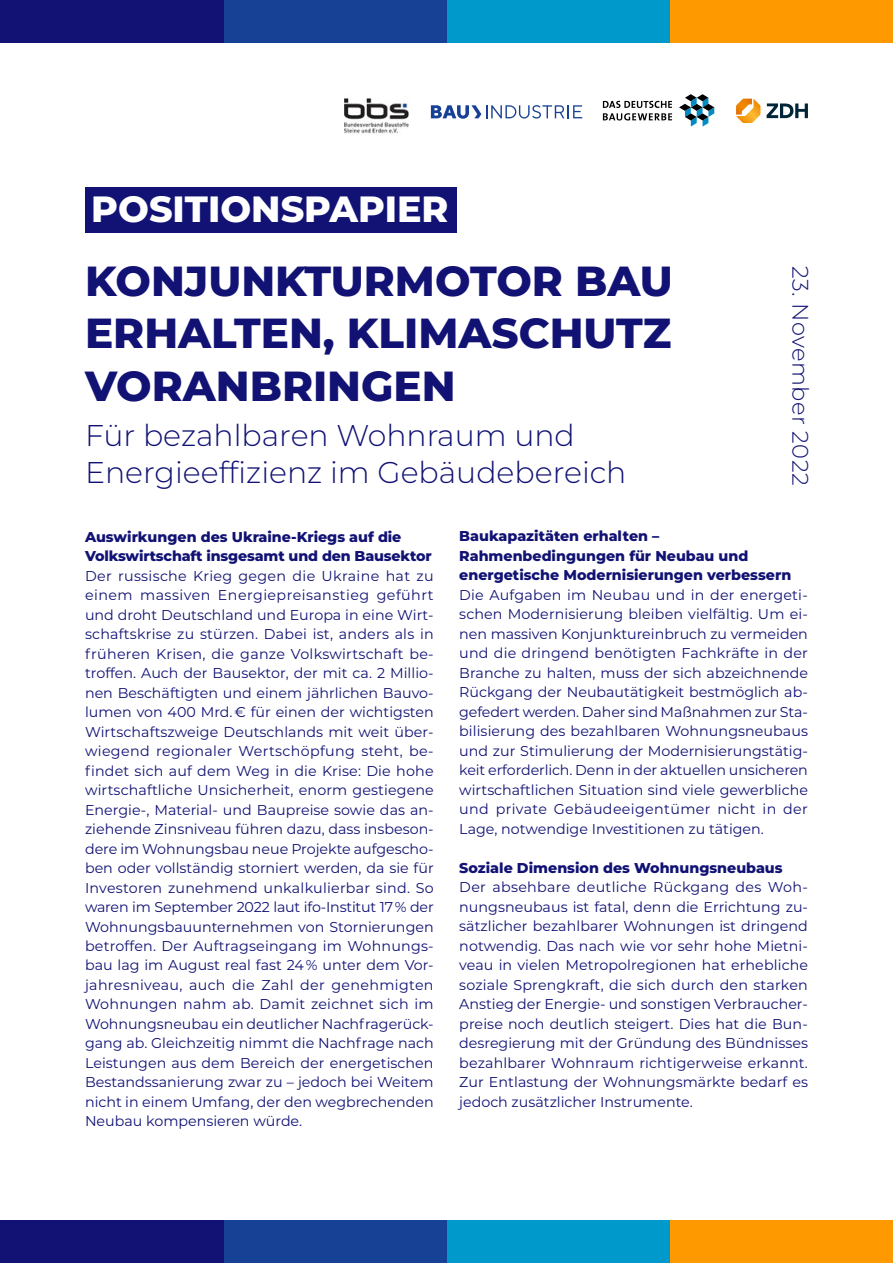
<style>
.page{position:relative;width:893px;height:1263px;background:#fff}
.page>*{position:absolute;margin:0;border:0;box-sizing:border-box;transform-origin:0 0}
.t1{font:800 42px/52.5px "Montserrat";color:#111274;text-align:justify}
.t2{font:800 36.45px "Montserrat";color:#fff}
.t3{font:300 30px/37.5px "Montserrat";color:#111274}
.t4{font:300 22.5px "Montserrat";letter-spacing:.02em;color:#111274}
.t5{font:14.25px/19.5px "Montserrat";color:#111274;text-align:justify}
.t6{font:800 14.25px/19.5px "Montserrat";color:#111274}
</style>
<div class="page">
<svg style="left:679px;top:94px;width:35px;height:33px"></svg>
<svg style="left:603px;top:101px;width:69px;height:19px"></svg>
<img style="left:344px;top:95px;width:65px;height:39px">
<svg style="left:767px;top:103px;width:41px;height:15px"></svg>
<svg style="left:736px;top:99px;width:24px;height:24px"></svg>
<svg style="left:431px;top:105px;width:151px;height:14px"></svg>
<div style="left:670px;top:0;width:223px;height:43px;background:#f90"></div>
<div style="left:446px;top:0;width:223px;height:43px;background:#09c"></div>
<div style="left:223px;top:0;width:223px;height:43px;background:#164194"></div>
<div style="left:0;top:0;width:223px;height:43px;background:#111274"></div>
<div style="left:670px;top:1220px;width:223px;height:43px;background:#f90"></div>
<div style="left:446px;top:1220px;width:223px;height:43px;background:#09c"></div>
<div style="left:223px;top:1220px;width:223px;height:43px;background:#164194"></div>
<div style="left:0;top:1220px;width:223px;height:43px;background:#111274"></div>
<div style="left:85px;top:187px;width:371px;height:45px;background:#111274"></div>
<h2 class="t2" style="left:91px;top:185px;width:359px">POSITIONSPAPIER</h2>
<h1 class="t1" style="left:85px;top:254px;width:589px">KONJUNKTURMOTOR BAU ERHALTEN, KLIMASCHUTZ VORANBRINGEN</h1>
<h3 class="t3" style="left:85px;top:416px;width:543px">Für bezahlbaren Wohnraum und<br>Energieeffizienz im Gebäudebereich</h3>
<h3 class="t4" style="left:815px;top:266px;width:221px;rotate:90deg">23. November 2022</h3>
<p class="t6" style="left:85px;top:526px;width:348px">Auswirkungen des Ukraine-Kriegs auf die<br>Volkswirtschaft insgesamt und den Bausektor</p>
<p class="t5" style="left:85px;top:565px;width:350px">Der russische Krieg gegen die Ukraine hat zu einem massiven Energiepreisanstieg geführt und droht Deutschland und Europa in eine Wirt&shy;schaftskrise zu stürzen. Dabei ist, anders als in früheren Krisen, die ganze Volkswirtschaft be&shy;troffen. Auch der Bausektor, der mit ca. 2 Millio&shy;nen Beschäftigten und einem jährlichen Bauvo&shy;lumen von 400 Mrd. € für einen der wichtigsten Wirtschaftszweige Deutschlands mit weit über&shy;wiegend regionaler Wertschöpfung steht, be&shy;findet sich auf dem Weg in die Krise: Die hohe wirtschaftliche Unsicherheit, enorm gestiegene Energie-, Material- und Baupreise sowie das an&shy;ziehende Zinsniveau führen dazu, dass insbeson&shy;dere im Wohnungsbau neue Projekte aufgescho&shy;ben oder vollständig storniert werden, da sie für Investoren zunehmend unkalkulierbar sind. So waren im September 2022 laut ifo-Institut 17 % der Wohnungsbauunternehmen von Stornierungen betroffen. Der Auftragseingang im Wohnungs&shy;bau lag im August real fast 24 % unter dem Vor&shy;jahresniveau, auch die Zahl der genehmigten Wohnungen nahm ab. Damit zeichnet sich im Wohnungsneubau ein deutlicher Nachfragerück&shy;gang ab. Gleichzeitig nimmt die Nachfrage nach Leistungen aus dem Bereich der energetischen Bestandssanierung zwar zu – jedoch bei Weitem nicht in einem Umfang, der den wegbrechenden Neubau kompensieren würde.</p>
<p class="t6" style="left:459px;top:526px;width:333px">Baukapazitäten erhalten –<br>Rahmenbedingungen für Neubau und energetische Modernisierungen verbessern</p>
<p class="t5" style="left:459px;top:584px;width:350px">Die Aufgaben im Neubau und in der energeti&shy;schen Modernisierung bleiben vielfältig. Um ei&shy;nen massiven Konjunktureinbruch zu vermeiden und die dringend benötigten Fachkräfte in der Branche zu halten, muss der sich abzeichnende Rückgang der Neubautätigkeit bestmöglich ab&shy;gefedert werden. Daher sind Maßnahmen zur Sta&shy;bilisierung des bezahlbaren Wohnungsneubaus und zur Stimulierung der Modernisierungstätig&shy;keit erforderlich. Denn in der aktuellen unsicheren wirtschaftlichen Situation sind viele gewerbliche und private Gebäudeeigentümer nicht in der Lage, notwendige Investitionen zu tätigen.</p>
<p class="t6" style="left:459px;top:858px;width:325px">Soziale Dimension des Wohnungsneubaus</p>
<p class="t5" style="left:459px;top:877px;width:350px">Der absehbare deutliche Rückgang des Woh&shy;nungsneubaus ist fatal, denn die Errichtung zu&shy;sätzlicher bezahlbarer Wohnungen ist dringend notwendig. Das nach wie vor sehr hohe Mietni&shy;veau in vielen Metropolregionen hat erhebliche soziale Sprengkraft, die sich durch den starken Anstieg der Energie- und sonstigen Verbraucher&shy;preise noch deutlich steigert. Dies hat die Bun&shy;desregierung mit der Gründung des Bündnisses bezahlbarer Wohnraum richtigerweise erkannt.<br>Zur Entlastung der Wohnungsmärkte bedarf es jedoch zusätzlicher Instrumente.</p>
</div>
